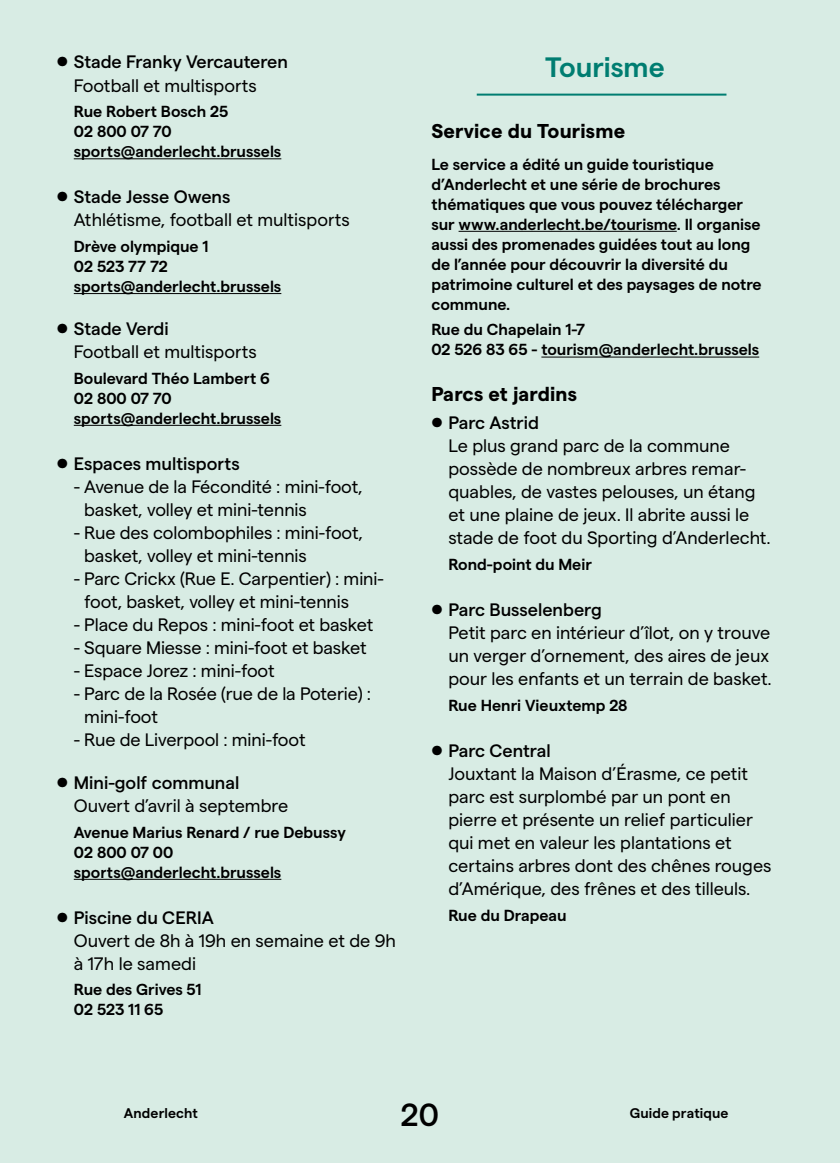
<style>
.page{position:relative;width:840px;height:1163px;background:#fff}
.page>*{position:absolute;margin:0;border:0;box-sizing:border-box;transform-origin:0 0}
.t1{font:500 32px "Matter SQ";color:#000}
.t2{font:600 28px "Matter SQ";color:#007d71}
.t3{font:700 20px "Matter SQ";letter-spacing:.01em;color:#000}
.t4{font:18px/23px "Matter SQ";letter-spacing:-.005em;color:#000}
.t5{font:500 18px/23px "Matter SQ";color:#000}
.t6{font:600 16px/20px "Matter SQ";color:#000}
.t7{font:600 14px "Matter SQ";letter-spacing:.01em;color:#000}
.s1{font-weight:600;font-size:24px}
.s2{font-weight:400}
.s3{font-weight:500}
</style>
<div class="page">
<div style="left:0;top:0;width:839px;height:1162px;background:#d8ece4"></div>
<hr style="left:74px;top:158px;width:207px;height:1px;background:#000">
<hr style="left:74px;top:293px;width:207px;height:1px;background:#000">
<hr style="left:74px;top:425px;width:207px;height:1px;background:#000">
<hr style="left:74px;top:878px;width:207px;height:1px;background:#000">
<hr style="left:476px;top:94px;width:250px;height:2px;background:#007d71">
<hr style="left:458px;top:231px;width:218px;height:1px;background:#000">
<hr style="left:541px;top:356px;width:217px;height:1px;background:#000">
<p class="t5" style="left:74px;top:49px;width:216px;text-indent:-17px"><span class="s1">•</span> Stade Franky Vercauteren<br><span class="s2">Football et multisports</span></p>
<p class="t6" style="left:74px;top:100px;width:209px">Rue Robert Bosch 25<br>02 800 07 70 sports@anderlecht.brussels</p>
<p class="t4" style="left:74px;top:184px;width:277px;text-indent:-17px"><span class="s1">•</span> <span class="s3">Stade Jesse Owens<br></span>Athlétisme, football et multisports</p>
<p class="t6" style="left:74px;top:235px;width:209px">Drève olympique 1<br>02 523 77 72 sports@anderlecht.brussels</p>
<p class="t4" style="left:74px;top:315px;width:184px;text-indent:-17px"><span class="s1">•</span> <span class="s3">Stade Verdi<br></span>Football et multisports</p>
<p class="t6" style="left:74px;top:366px;width:209px">Boulevard Théo Lambert 6<br>02 800 07 70 sports@anderlecht.brussels</p>
<p class="t5" style="left:57px;top:450px;width:184px"><span class="s1">•</span> Espaces multisports</p>
<p class="t4" style="left:84px;top:473px;width:280px;text-indent:-11px">- Avenue de la Fécondité : mini-foot, basket, volley et mini-tennis</p>
<p class="t4" style="left:84px;top:519px;width:280px;text-indent:-11px">- Rue des colombophiles : mini-foot, basket, volley et mini-tennis</p>
<p class="t4" style="left:84px;top:565px;width:301px;text-indent:-11px">- Parc Crickx (Rue E. Carpentier) : mini&shy;foot, basket, volley et mini-tennis</p>
<p class="t4" style="left:74px;top:611px;width:301px">- Place du Repos : mini-foot et basket</p>
<p class="t4" style="left:74px;top:634px;width:294px">- Square Miesse : mini-foot et basket</p>
<p class="t4" style="left:74px;top:657px;width:202px">- Espace Jorez : mini-foot</p>
<p class="t4" style="left:84px;top:680px;width:288px;text-indent:-11px">- Parc de la Rosée (rue de la Poterie) : mini-foot</p>
<p class="t4" style="left:74px;top:726px;width:233px">- Rue de Liverpool : mini-foot</p>
<p class="t4" style="left:74px;top:769px;width:216px;text-indent:-17px"><span class="s1">•</span> <span class="s3">Mini-golf communal<br></span>Ouvert d’avril à septembre</p>
<p class="t6" style="left:74px;top:820px;width:273px">Avenue Marius Renard / rue Debussy<br>02 800 07 00 sports@anderlecht.brussels</p>
<p class="t4" style="left:74px;top:904px;width:323px;text-indent:-17px"><span class="s1">•</span> <span class="s3">Piscine du CERIA<br></span>Ouvert de 8h à 19h en semaine et de 9h à 17h le samedi</p>
<p class="t6" style="left:74px;top:978px;width:129px">Rue des Grives 51<br>02 523 11 65</p>
<h2 class="t2" style="left:545px;top:46px;width:121px">Tourisme</h2>
<p class="t3" style="left:431px;top:116px;width:195px">Service du Tourisme</p>
<p class="t6" style="left:431px;top:153px;width:332px">Le service a édité un guide touristique d’Anderlecht et une série de brochures thématiques que vous pouvez télécharger sur www.anderlecht.be/tourisme. Il organise aussi des promenades guidées tout au long de l’année pour découvrir la diversité du patrimoine culturel et des paysages de notre commune.</p>
<p class="t6" style="left:431px;top:318px;width:329px">Rue du Chapelain 1-7<br>02 526 83 65 - tourism@anderlecht.brussels</p>
<p class="t3" style="left:431px;top:378px;width:147px">Parcs et jardins</p>
<p class="t4" style="left:448px;top:410px;width:324px;text-indent:-17px"><span class="s1">•</span> <span class="s3">Parc Astrid<br></span>Le plus grand parc de la commune possède de nombreux arbres remar&shy;quables, de vastes pelouses, un étang et une plaine de jeux. Il abrite aussi le stade de foot du Sporting d’Anderlecht.</p>
<p class="t6" style="left:448px;top:553px;width:145px">Rond-point du Meir</p>
<p class="t4" style="left:448px;top:596px;width:325px;text-indent:-17px"><span class="s1">•</span> <span class="s3">Parc Busselenberg<br></span>Petit parc en intérieur d’îlot, on y trouve un verger d’ornement, des aires de jeux pour les enfants et un terrain de basket.</p>
<p class="t6" style="left:448px;top:693px;width:181px">Rue Henri Vieuxtemp 28</p>
<p class="t4" style="left:448px;top:737px;width:324px;text-indent:-17px"><span class="s1">•</span> <span class="s3">Parc Central<br></span>Jouxtant la Maison d’Érasme, ce petit parc est surplombé par un pont en pierre et présente un relief particulier qui met en valeur les plantations et certains arbres dont des chênes rouges d’Amérique, des frênes et des tilleuls.</p>
<p class="t6" style="left:448px;top:903px;width:120px">Rue du Drapeau</p>
<p class="t7" style="left:124px;top:1102px;width:76px">Anderlecht</p>
<h1 class="t1" style="left:401px;top:1090px;width:40px">20</h1>
<p class="t7" style="left:629px;top:1102px;width:100px">Guide pratique</p>
</div>
